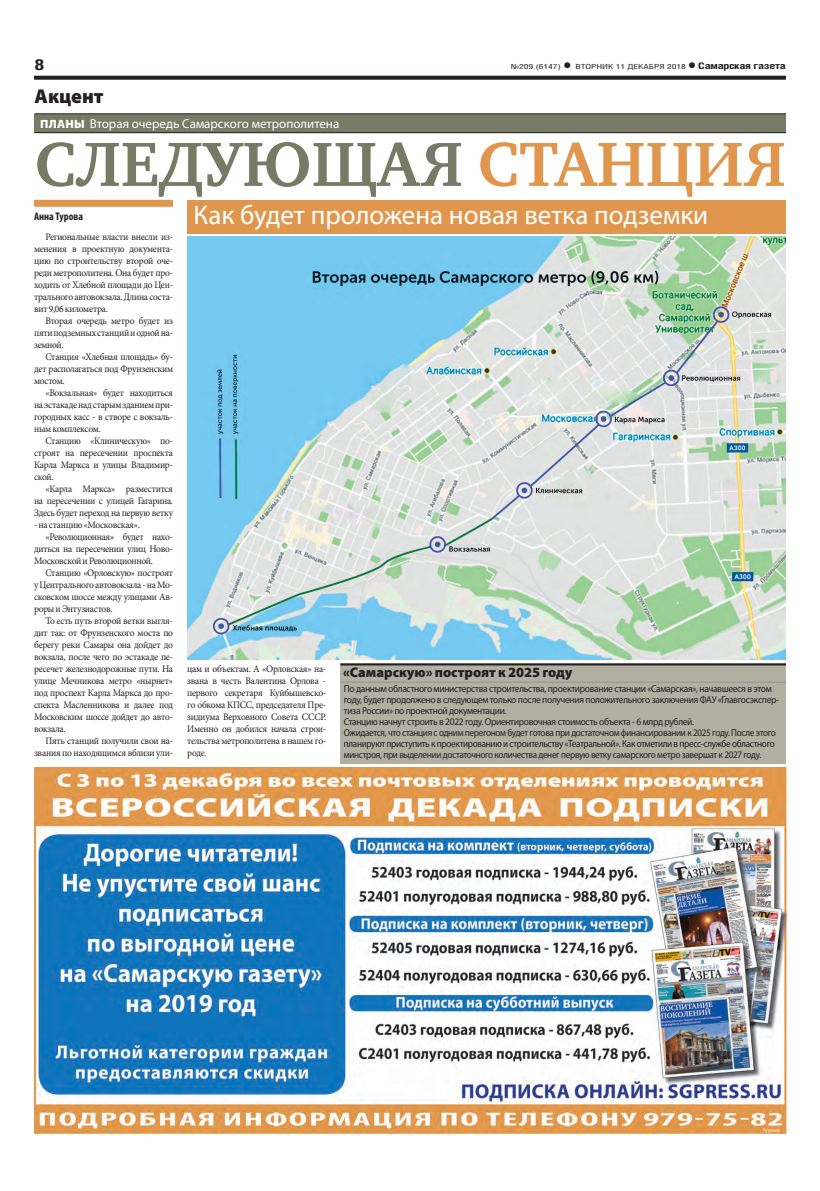
<style>
.page{position:relative;width:820px;height:1191px;background:#fff}
.page>*{position:absolute;margin:0;border:0;box-sizing:border-box;transform-origin:0 0}
.ЗАГОЛОВОК{font:700 64px "Charter C";color:#777a65}
.ПОДЗАГОЛОВОК{font:27px "Myriad Pro";color:#fff}
.КОЛОНТИТУЛ{font:900 20px "Myriad Pro";color:#231f20}
.t1{font:700 15px "Helios Cond";color:#231f20;scale:1.4 1}
.ОСНОВНОЙ{font:900 14px "Myriad Pro";color:#231f20}
.РУБРИКА{font:13px "Myriad Pro";color:#fff}
.АВТОР_цвет__копия{font:700 condensed 11px "Myriad Pro";color:#231f20}
.ОСНОВНОЙ-2{font:10px/12px "Minion Pro";letter-spacing:-.03em;color:#231f20;text-align:justify;scale:.95 1}
.допблок_текст{font:10px/11px "Myriad Pro";letter-spacing:-.035em;color:#231f20;scale:.95 1}
.допблок_текст-2{font:10px/11px "Myriad Pro";letter-spacing:-.035em;color:#231f20;text-align:justify;scale:.92 1}
.t2{font:700 9px "Helios Cond";letter-spacing:-.02em;color:#231f20;scale:1.4 1}
.t3{font:7px "Helios Cond";color:#231f20;scale:1.4 1}
.s1{font-weight:700;font-size:16px}
.s2{font-size:16px}
.s3{font-weight:900;font-size:12px}
.s4{color:#e0974d}
</style>
<div class="page">
<svg style="left:34px;top:76px;width:751px;height:4px;background:#322f2f"></svg>
<div style="left:34px;top:114px;width:751px;height:18px;background:#777a65"></div>
<hr style="left:34px;top:113px;width:751px;height:1px;background:#231f20">
<hr style="left:34px;top:132px;width:751px;height:1px;background:#231f20">
<div style="left:187px;top:200px;width:598px;height:33px;background:#e0974d"></div>
<img style="left:34px;top:767px;width:754px;height:366px">
<div style="left:34px;top:200px;width:139px;height:7px;background:#e0974d"></div>
<div style="left:340px;top:663px;width:445px;height:100px;background:#b2b0a3"></div>
<hr style="left:340px;top:682px;width:445px;height:1px;background:#939598">
<hr style="left:340px;top:663px;width:445px;height:2px;background:#231f20">
<img style="left:187px;top:236px;width:598px;height:423px">
<p class="t1" style="left:34px;top:55px;width:9px">8</p>
<p class="t3" style="left:510px;top:63px;width:126px">№209 (6147) <span class="s1">•</span> ВТОРНИК 11 ДЕКАБРЯ 2018</p>
<p class="t2" style="left:687px;top:61px;width:72px"><span class="s2">•</span> Самарская газета</p>
<p class="КОЛОНТИТУЛ" style="left:35px;top:85px;width:70px">Акцент</p>
<p class="РУБРИКА" style="left:40px;top:116px;width:300px"><span class="s3">ПЛАНЫ</span> Вторая очередь Самарского метрополитена</p>
<p class="ЗАГОЛОВОК" style="left:35px;top:129px;width:752px">СЛЕДУЮЩАЯ <span class="s4">СТАНЦИЯ</span></p>
<p class="АВТОР_цвет__копия" style="left:34px;top:210px;width:51px">Анна Турова</p>
<p class="ПОДЗАГОЛОВОК" style="left:193px;top:198px;width:516px">Как будет проложена новая ветка подземки</p>
<p class="ОСНОВНОЙ-2" style="left:34px;top:231px;width:148px;text-indent:11px">Региональные власти внесли из&shy;менения в проектную документа&shy;цию по строительству второй оче&shy;реди метрополитена. Она будет про&shy;ходить от Хлебной площади до Цен&shy;трального автовокзала. Длина соста&shy;вит 9,06 километра.</p>
<p class="ОСНОВНОЙ-2" style="left:34px;top:315px;width:148px;text-indent:11px">Вторая очередь метро будет из пяти подземных станций и одной на&shy;земной.</p>
<p class="ОСНОВНОЙ-2" style="left:34px;top:351px;width:148px;text-indent:11px">Станция «Хлебная площадь» бу&shy;дет располагаться под Фрунзенским мостом.</p>
<p class="ОСНОВНОЙ-2" style="left:34px;top:387px;width:148px;text-indent:11px">«Вокзальная» будет находиться на эстакаде над старым зданием при&shy;городных касс - в створе с вокзаль&shy;ным комплексом.</p>
<p class="ОСНОВНОЙ-2" style="left:34px;top:435px;width:148px;text-indent:11px">Станцию «Клиническую» по&shy;строят на пересечении проспекта Карла Маркса и улицы Владимир&shy;ской.</p>
<p class="ОСНОВНОЙ-2" style="left:34px;top:483px;width:148px;text-indent:11px">«Карла Маркса» разместится на пересечении с улицей Гагарина.<br>Здесь будет переход на первую ветку</p>
<p class="ОСНОВНОЙ-2" style="left:34px;top:519px;width:113px">- на станцию «Московская».</p>
<p class="ОСНОВНОЙ-2" style="left:34px;top:531px;width:148px;text-indent:11px">«Революционная» будет нахо&shy;диться на пересечении улиц Ново-Московской и Революционной.</p>
<p class="ОСНОВНОЙ-2" style="left:34px;top:567px;width:148px;text-indent:11px">Станцию «Орловскую» построят у Центрального автовокзала - на Мо&shy;сковском шоссе между улицами Ав&shy;роры и Энтузиастов.</p>
<p class="ОСНОВНОЙ-2" style="left:34px;top:615px;width:148px;text-indent:11px">То есть путь второй ветки выгля&shy;дит так: от Фрунзенского моста по берегу реки Самары она дойдет до вокзала, после чего по эстакаде пе&shy;ресечет железнодорожные пути. На улице Мечникова метро «нырнет» под проспект Карла Маркса до про&shy;спекта Масленникова и далее под Московским шоссе дойдет до авто&shy;вокзала.</p>
<p class="ОСНОВНОЙ-2" style="left:34px;top:735px;width:148px;text-align:right">Пять станций получили свои на&shy;звания по находящимся вблизи ули-</p>
<p class="ОСНОВНОЙ-2" style="left:187px;top:663px;width:148px">цам и объектам. А «Орловская» на&shy;звана в честь Валентина Орлова - первого секретаря Куйбышевско&shy;го обкома КПСС, председателя Пре&shy;зидиума Верховного Совета СССР.<br>Именно он добился начала строи&shy;тельства метрополитена в нашем го&shy;роде.</p>
<p class="ОСНОВНОЙ" style="left:343px;top:664px;width:231px">«Самарскую» построят к 2025 году</p>
<p class="допблок_текст" style="left:344px;top:683px;width:459px">По данным областного министерства строительства, проектирование станции «Самарская», начавшееся в этом году, будет продолжено в следующем только после получения положительного заключения ФАУ «Главгосэкспер&shy;тиза России» по проектной документации.</p>
<p class="допблок_текст" style="left:344px;top:716px;width:370px">Станцию начнут строить в 2022 году. Ориентировочная стоимость объекта - 6 млрд рублей.</p>
<p class="допблок_текст-2" style="left:344px;top:727px;width:471px">Ожидается, что станция с одним перегоном будет готова при достаточном финансировании к 2025 году. После этого планируют приступить к проектированию и строительству «Театральной». Как отметили в пресс-службе областного минстроя, при выделении достаточного количества денег первую ветку самарского метро завершат к 2027 году.</p>
</div>
